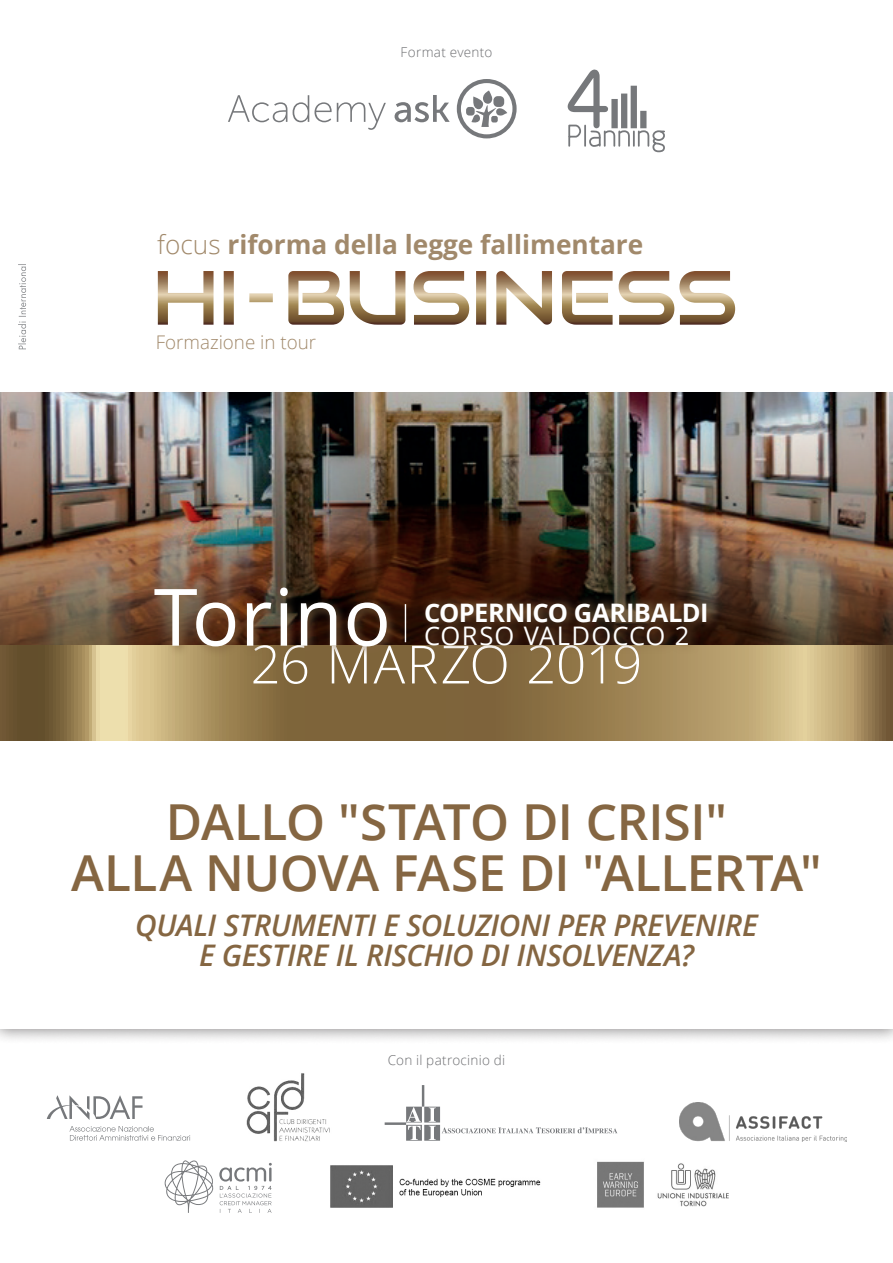
<style>
.page{position:relative;width:893px;height:1263px;background:#fff}
.page>*{position:absolute;margin:0;border:0;box-sizing:border-box;transform-origin:0 0}
.t1{font:79.2px "Open Sans";letter-spacing:.005em;color:#fff}
.t2{font:300 52.8px "Open Sans";letter-spacing:-.01em;color:#fff}
.t3{font:600 49.65px/51px "Open Sans";letter-spacing:-.01em;color:#856642;text-align:center}
.t4{font:italic 600 29.7px/30px "Open Sans";letter-spacing:-.015em;color:#856642;text-align:center}
.t5{font:700 26.25px "Open Sans";color:#a1896b}
.t6{font:700 25.5px "Open Sans";letter-spacing:-.025em;color:#fff}
.t7{font:25.5px "Open Sans";letter-spacing:.05em;color:#fff}
.t8{font:300 18.75px "Open Sans";color:#a1896b}
.t9{font:300 13.5px "Open Sans";letter-spacing:.02em;color:#6c6d70}
.s1{font-weight:300}
</style>
<div class="page">
<img style="left:0;top:392px;width:893px;height:254px">
<div style="left:0;top:668px;width:893px;height:377px;background:#231f20;opacity:.5"></div>
<div style="left:0;top:682px;width:893px;height:347px;background:#fff"></div>
<svg style="left:413px;top:271px;width:322px;height:54px"></svg>
<svg style="left:18px;top:264px;width:8px;height:85px"></svg>
<svg style="left:0;top:646px;width:893px;height:95px"></svg>
<div style="left:150px;top:583px;width:248px;height:74px;background:#856642;opacity:.75"></div>
<hr style="left:405px;top:604px;width:1px;height:38px;background:#fff">
<svg style="left:421px;top:594px;width:298px;height:60px"></svg>
<svg style="left:228px;top:79px;width:289px;height:59px"></svg>
<div style="left:493px;top:96px;width:11px;height:11px;background:#76787b;border-radius:4px"></div>
<svg style="left:567px;top:69px;width:98px;height:84px"></svg>
<hr style="left:422px;top:1085px;width:2px;height:21px;background:#76787b">
<hr style="left:385px;top:1122px;width:21px;height:3px;background:#76787b">
<svg style="left:406px;top:1107px;width:211px;height:34px"></svg>
<svg style="left:47px;top:1095px;width:96px;height:25px"></svg>
<svg style="left:69px;top:1126px;width:121px;height:15px"></svg>
<img style="left:679px;top:1102px;width:167px;height:39px">
<img style="left:246px;top:1073px;width:84px;height:69px">
<svg style="left:164px;top:1160px;width:108px;height:53px"></svg>
<img style="left:330px;top:1165px;width:211px;height:43px">
<img style="left:597px;top:1161px;width:131px;height:47px">
<p class="t9" style="left:401px;top:43px;width:93px">Format evento</p>
<p class="t5" style="left:157px;top:226px;width:488px"><span class="s1">focus</span> riforma della legge fallimentare</p>
<p class="t8" style="left:156px;top:330px;width:162px">Formazione in tour</p>
<h1 class="t1" style="left:154px;top:563px;width:239px">Torino</h1>
<p class="t6" style="left:424px;top:595px;width:286px">COPERNICO GARIBALDI</p>
<p class="t7" style="left:424px;top:619px;width:267px">CORSO VALDOCCO 2</p>
<h2 class="t2" style="left:251px;top:628px;width:393px">26 MARZO 2019</h2>
<h3 class="t3" style="left:71px;top:795px;width:752px">DALLO "STATO DI CRISI"<br>ALLA NUOVA FASE DI "ALLERTA"</h3>
<p class="t4" style="left:135px;top:909px;width:624px">QUALI STRUMENTI E SOLUZIONI PER PREVENIRE<br>E GESTIRE IL RISCHIO DI INSOLVENZA?</p>
<p class="t9" style="left:388px;top:1051px;width:119px">Con il patrocinio di</p>
</div>
